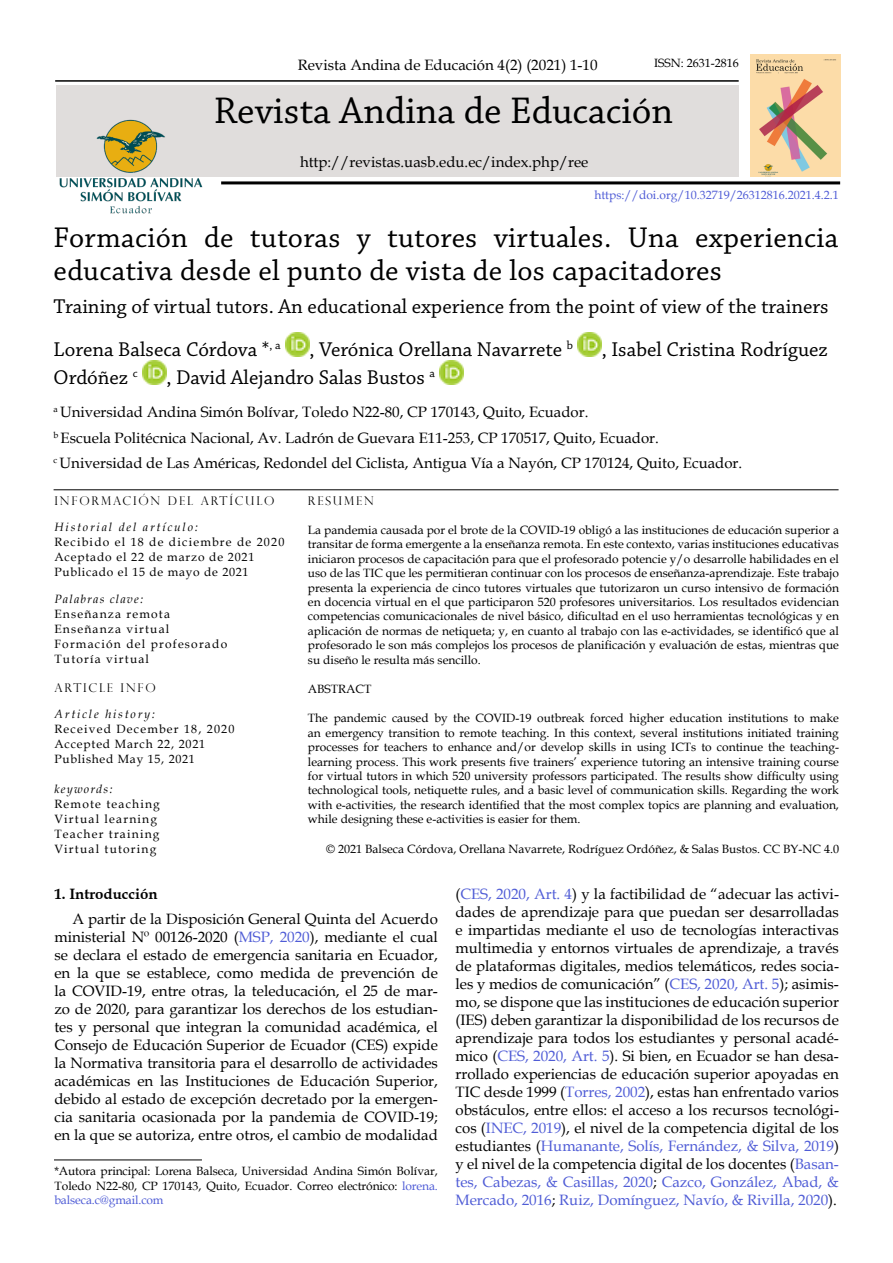
<style>
.page{position:relative;width:893px;height:1263px;background:#fff}
.page>*{position:absolute;margin:0;border:0;box-sizing:border-box;transform-origin:0 0}
.t1{font:39px "Chaparral Pro";color:#000}
.t2{font:30px/33px "Chaparral Pro";letter-spacing:.01em;color:#000}
.t3{font:21px/43.2px "Chaparral Pro";color:#000}
.t4{font:15px/18px "Book Antiqua";color:#000;text-align:justify}
.t5{font:700 15px "Book Antiqua";color:#000}
.t6{font:12px/14.4px "Book Antiqua";letter-spacing:.06em;color:#000;text-align:justify}
.t7{font:12px/15px "Book Antiqua";letter-spacing:.1em;color:#000}
.t8{font:12px "Book Antiqua";color:#000}
.t9{font:12px "Book Antiqua";color:#4f5cd6}
.t10{font:300 12px "Perpetua Titling";letter-spacing:.15em;color:#000}
.t11{font:italic 12px "Book Antiqua";letter-spacing:.15em;color:#000}
.t12{font:italic 12px "Book Antiqua";letter-spacing:.1em;color:#000}
.s1{color:#4f5cd6}
</style>
<div class="page">
<hr style="left:54px;top:1159px;width:148px;height:1px;background:#000">
<div style="left:56px;top:85px;width:683px;height:92px;background:#e0dddc"></div>
<img style="left:59px;top:119px;width:144px;height:95px">
<hr style="left:221px;top:181px;width:619px;height:3px;background:#000">
<hr style="left:55px;top:80px;width:684px;height:2px;background:#000">
<img style="left:285px;top:332px;width:24px;height:24px">
<img style="left:578px;top:332px;width:24px;height:24px">
<img style="left:142px;top:360px;width:24px;height:24px">
<img style="left:440px;top:360px;width:24px;height:24px">
<hr style="left:54px;top:489px;width:785px;height:1px;background:#000">
<img style="left:750px;top:54px;width:90px;height:123px">
<p class="t4" style="left:298px;top:55px;width:301px">Revista Andina de Educación 4(2) (2021) 1-10</p>
<p class="t8" style="left:654px;top:54px;width:86px">ISSN: 2631-2816</p>
<h1 class="t1" style="left:214px;top:89px;width:461px">Revista Andina de Educación</h1>
<p class="t4" style="left:300px;top:152px;width:290px">http://revistas.uasb.edu.ec/index.php/ree</p>
<p class="t9" style="left:594px;top:187px;width:246px">https://doi.org/10.32719/26312816.2021.4.2.1</p>
<h2 class="t2" style="left:54px;top:222px;width:786px">Formación de tutoras y tutores virtuales. Una experiencia educativa desde el punto de vista de los capacitadores</h2>
<h3 class="t3" style="left:54px;top:285px;width:776px">Training of virtual tutors. An educational experience from the point of view of the trainers<br>Lorena Balseca Córdova *<sup>,</sup> <sup>a</sup></h3>
<h3 class="t3" style="left:309px;top:329px;width:265px">, Verónica Orellana Navarrete <sup>b</sup></h3>
<h3 class="t3" style="left:602px;top:329px;width:227px">, Isabel Cristina Rodríguez</h3>
<h3 class="t3" style="left:54px;top:357px;width:86px">Ordóñez <sup>c</sup></h3>
<h3 class="t3" style="left:166px;top:357px;width:270px">, David Alejandro Salas Bustos <sup>a</sup></h3>
<p class="t4" style="left:54px;top:399px;width:690px;line-height:25.5px;text-align:left"><sup>a</sup> Universidad Andina Simón Bolívar, Toledo N22-80, CP 170143, Quito, Ecuador.<br><sup>b</sup> Escuela Politécnica Nacional, Av. Ladrón de Guevara E11-253, CP 170517, Quito, Ecuador.<br><sup>c</sup> Universidad de Las Américas, Redondel del Ciclista, Antigua Vía a Nayón, CP 170124, Quito, Ecuador.</p>
<p class="t10" style="left:54px;top:494px;width:221px">INFORMACIÓN DEL ARTÍCULO</p>
<p class="t11" style="left:54px;top:519px;width:145px">Historial del artículo:</p>
<p class="t6" style="left:54px;top:534px;width:231px;line-height:15px;text-align:left">Recibido el 18 de diciembre de 2020<br>Aceptado el 22 de marzo de 2021<br>Publicado el 15 de mayo de 2021</p>
<p class="t12" style="left:54px;top:591px;width:90px">Palabras clave:</p>
<p class="t7" style="left:54px;top:606px;width:174px">Enseñanza remota<br>Enseñanza virtual<br>Formación del profesorado<br>Tutoría virtual</p>
<p class="t10" style="left:54px;top:681px;width:103px">ARTICLE INFO</p>
<p class="t11" style="left:54px;top:706px;width:102px">Article history:</p>
<p class="t6" style="left:54px;top:721px;width:182px;line-height:15px;text-align:left">Received December 18, 2020<br>Accepted March 22, 2021<br>Published May 15, 2021</p>
<p class="t12" style="left:54px;top:781px;width:59px">keywords:</p>
<p class="t7" style="left:54px;top:796px;width:107px">Remote teaching<br>Virtual learning<br>Teacher training<br>Virtual tutoring</p>
<p class="t10" style="left:308px;top:494px;width:67px">RESUMEN</p>
<p class="t6" style="left:308px;top:522px;width:533px">La pandemia causada por el brote de la COVID-19 obligó a las instituciones de educación superior a transitar de forma emergente a la enseñanza remota. En este contexto, varias instituciones educativas iniciaron procesos de capacitación para que el profesorado potencie y/o desarrolle habilidades en el uso de las TIC que les permitieran continuar con los procesos de enseñanza-aprendizaje. Este trabajo presenta la experiencia de cinco tutores virtuales que tutorizaron un curso intensivo de formación en docencia virtual en el que participaron 520 profesores universitarios. Los resultados evidencian competencias comunicacionales de nivel básico, dificultad en el uso herramientas tecnológicas y en aplicación de normas de netiqueta; y, en cuanto al trabajo con las e-actividades, se identificó que al profesorado le son más complejos los procesos de planificación y evaluación de estas, mientras que su diseño le resulta más sencillo.</p>
<p class="t8" style="left:308px;top:681px;width:65px">ABSTRACT</p>
<p class="t6" style="left:308px;top:711px;width:533px">The pandemic caused by the COVID-19 outbreak forced higher education institutions to make an emergency transition to remote teaching. In this context, several institutions initiated training processes for teachers to enhance and/or develop skills in using ICTs to continue the teaching&shy;learning process. This work presents five trainers’ experience tutoring an intensive training course for virtual tutors in which 520 university professors participated. The results show difficulty using technological tools, netiquette rules, and a basic level of communication skills. Regarding the work with e-activities, the research identified that the most complex topics are planning and evaluation, while designing these e-activities is easier for them.</p>
<p class="t8" style="left:326px;top:840px;width:514px">© 2021 Balseca Córdova, Orellana Navarrete, Rodríguez Ordóñez, &amp; Salas Bustos. CC BY-NC 4.0</p>
<p class="t5" style="left:54px;top:885px;width:105px">1. Introducción</p>
<p class="t4" style="left:54px;top:910px;width:385px;text-indent:18px">A partir de la Disposición General Quinta del Acuerdo ministerial Nº 00126-2020 (<span class="s1">MSP, 2020</span>), mediante el cual se declara el estado de emergencia sanitaria en Ecuador, en la que se establece, como medida de prevención de la COVID-19, entre otras, la teleducación, el 25 de mar&shy;zo de 2020, para garantizar los derechos de los estudian&shy;tes y personal que integran la comunidad académica, el Consejo de Educación Superior de Ecuador (CES) expide la Normativa transitoria para el desarrollo de actividades académicas en las Instituciones de Educación Superior, debido al estado de excepción decretado por la emergen&shy;cia sanitaria ocasionada por la pandemia de COVID-19; en la que se autoriza, entre otros, el cambio de modalidad</p>
<p class="t6" style="left:54px;top:1164px;width:385px">*Autora principal: Lorena Balseca, Universidad Andina Simón Bolívar, Toledo N22-80, CP 170143, Quito, Ecuador. Correo electrónico: <span class="s1">lorena. balseca.c@gmail.com</span></p>
<p class="t4" style="left:455px;top:884px;width:385px">(<span class="s1">CES, 2020, Art. 4</span>) y la factibilidad de “adecuar las activi&shy;dades de aprendizaje para que puedan ser desarrolladas e impartidas mediante el uso de tecnologías interactivas multimedia y entornos virtuales de aprendizaje, a través de plataformas digitales, medios telemáticos, redes socia&shy;les y medios de comunicación” (<span class="s1">CES, 2020, Art. 5</span>); asimis&shy;mo, se dispone que las instituciones de educación superior (IES) deben garantizar la disponibilidad de los recursos de aprendizaje para todos los estudiantes y personal acadé&shy;mico (<span class="s1">CES, 2020, Art. 5</span>). Si bien, en Ecuador se han desa&shy;rrollado experiencias de educación superior apoyadas en TIC desde 1999 (<span class="s1">Torres, 2002</span>), estas han enfrentado varios obstáculos, entre ellos: el acceso a los recursos tecnológi&shy;cos (<span class="s1">INEC, 2019</span>), el nivel de la competencia digital de los estudiantes (<span class="s1">Humanante, Solís, Fernández, &amp; Silva, 2019</span>) y el nivel de la competencia digital de los docentes (<span class="s1">Basan&shy;tes, Cabezas, &amp; Casillas, 2020</span>; <span class="s1">Cazco, González, Abad, &amp; Mercado, 2016</span>; <span class="s1">Ruiz, Domínguez, Navío, &amp; Rivilla, 2020</span>).</p>
</div>
